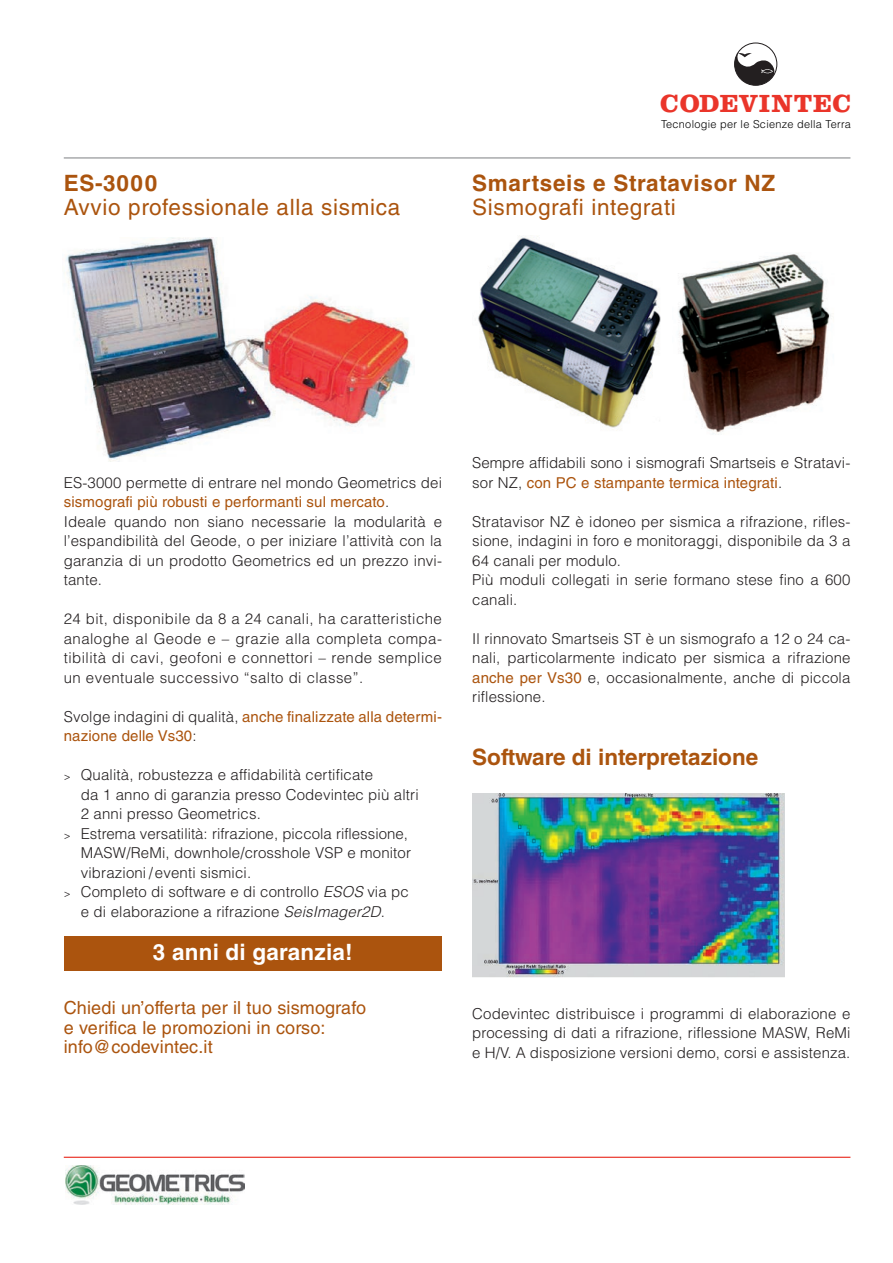
<style>
.page{position:relative;width:893px;height:1263px;background:#fff}
.page>*{position:absolute;margin:0;border:0;box-sizing:border-box;transform-origin:0 0}
.t1{font:700 25.8px "Clarendon LT Std";letter-spacing:.03em;color:#ea352a}
.t2{font:22.5px "Helvetica LT Std";letter-spacing:.03em;color:#ab540e}
.t3{font:700 22.5px "Helvetica LT Std";letter-spacing:.01em;color:#ab540e}
.t4{font:700 22.5px "Helvetica LT Std";letter-spacing:.03em;color:#ab540e}
.t5{font:700 22.5px "Helvetica LT Std";letter-spacing:.01em;color:#fff}
.t6{font:18px "Helvetica LT Std";letter-spacing:.01em;color:#ab540e}
.t7{font:300 15px/19.5px "Helvetica LT Std";letter-spacing:.01em;color:#231f20;text-align:justify}
.t8{font:15px/19.5px "Helvetica LT Std";letter-spacing:.01em;color:#ab540e}
.t9{font:300 10.95px "Helvetica LT Std";letter-spacing:.025em;color:#000}
.s1{font-weight:400;color:#ab540e}
.s2{font-weight:300;color:#231f20}
.s3{font-size:10.5px}
.s4{font-style:italic}
</style>
<div class="page">
<hr style="left:64px;top:157px;width:786px;height:2px;background:#939598">
<svg style="left:734px;top:43px;width:43px;height:42px"></svg>
<div style="left:734px;top:43px;width:43px;height:43px;border:1px solid #231f20;border-radius:50%"></div>
<img style="left:66px;top:1165px;width:179px;height:39px">
<hr style="left:64px;top:1157px;width:786px;height:1px;background:#ea352a">
<img style="left:478px;top:236px;width:183px;height:194px">
<img style="left:678px;top:254px;width:153px;height:180px">
<img style="left:66px;top:237px;width:346px;height:224px">
<div style="left:64px;top:936px;width:378px;height:34px;background:#ab540e"></div>
<img style="left:472px;top:793px;width:313px;height:185px">
<p class="t3" style="left:64px;top:169px;width:95px">ES-3000</p>
<p class="t2" style="left:64px;top:194px;width:338px">Avvio professionale alla sismica</p>
<p class="t1" style="left:660px;top:87px;width:192px">CODEVINTEC</p>
<p class="t9" style="left:661px;top:117px;width:191px">Tecnologie per le Scienze della Terra</p>
<p class="t4" style="left:472px;top:169px;width:304px">Smartseis e Stratavisor NZ</p>
<p class="t2" style="left:472px;top:194px;width:205px">Sismografi integrati</p>
<p class="t7" style="left:64px;top:472px;width:380px">ES-3000 permette di entrare nel mondo Geometrics dei <span class="s1">sismografi più robusti e performanti sul mercato</span>.</p>
<p class="t7" style="left:64px;top:511px;width:380px">Ideale quando non siano necessarie la modularità e l’espandibilità del Geode, o per iniziare l’attività con la garanzia di un prodotto Geometrics ed un prezzo invi&shy;tante.</p>
<p class="t7" style="left:64px;top:609px;width:380px">24 bit, disponibile da 8 a 24 canali, ha caratteristiche analoghe al Geode e – grazie alla completa compa&shy;tibilità di cavi, geofoni e connettori – rende semplice un eventuale successivo “salto di classe”.</p>
<p class="t8" style="left:64px;top:706px;width:380px"><span class="s2">Svolge indagini di qualità,</span> anche finalizzate alla determi&shy;nazione delle Vs30<span class="s2">:</span></p>
<p class="t7" style="left:64px;top:765px;width:311px"><span class="s3">&gt;</span> Qualità, robustezza e affidabilità certificate</p>
<p class="t7" style="left:81px;top:784px;width:339px">da 1 anno di garanzia presso Codevintec più altri</p>
<p class="t7" style="left:81px;top:804px;width:182px">2 anni presso Geometrics.</p>
<p class="t7" style="left:64px;top:823px;width:346px"><span class="s3">&gt;</span> Estrema versatilità: rifrazione, piccola riflessione,</p>
<p class="t7" style="left:81px;top:843px;width:332px">MASW/ReMi, downhole/crosshole VSP e monitor</p>
<p class="t7" style="left:81px;top:862px;width:172px">vibrazioni / eventi sismici.</p>
<p class="t7" style="left:64px;top:882px;width:347px"><span class="s3">&gt;</span> Completo di software e di controllo <span class="s4">ESOS</span> via pc</p>
<p class="t7" style="left:81px;top:901px;width:306px">e di elaborazione a rifrazione <span class="s4">SeisImager2D</span>.</p>
<p class="t5" style="left:153px;top:938px;width:201px">3 anni di garanzia!</p>
<p class="t6" style="left:64px;top:997px;width:304px">Chiedi un’offerta per il tuo sismografo</p>
<p class="t6" style="left:64px;top:1017px;width:263px">e verifica le promozioni in corso:</p>
<p class="t6" style="left:64px;top:1036px;width:150px">info@codevintec.it</p>
<p class="t7" style="left:472px;top:453px;width:380px">Sempre affidabili sono i sismografi Smartseis e Stratavi&shy;sor NZ, <span class="s1">con PC e stampante termica integrati</span>.</p>
<p class="t7" style="left:472px;top:511px;width:380px">Stratavisor NZ è idoneo per sismica a rifrazione, rifles&shy;sione, indagini in foro e monitoraggi, disponibile da 3 a 64 canali per modulo.</p>
<p class="t7" style="left:472px;top:570px;width:380px">Più moduli collegati in serie formano stese fino a 600 canali.</p>
<p class="t7" style="left:472px;top:628px;width:380px">Il rinnovato Smartseis ST è un sismografo a 12 o 24 ca&shy;nali, particolarmente indicato per sismica a rifrazione <span class="s1">anche per Vs30</span> e, occasionalmente, anche di piccola riflessione.</p>
<p class="t3" style="left:472px;top:743px;width:287px">Software di interpretazione</p>
<p class="t7" style="left:472px;top:1003px;width:380px">Codevintec distribuisce i programmi di elaborazione e processing di dati a rifrazione, riflessione MASW, ReMi e H/V. A disposizione versioni demo, corsi e assistenza.</p>
</div>
